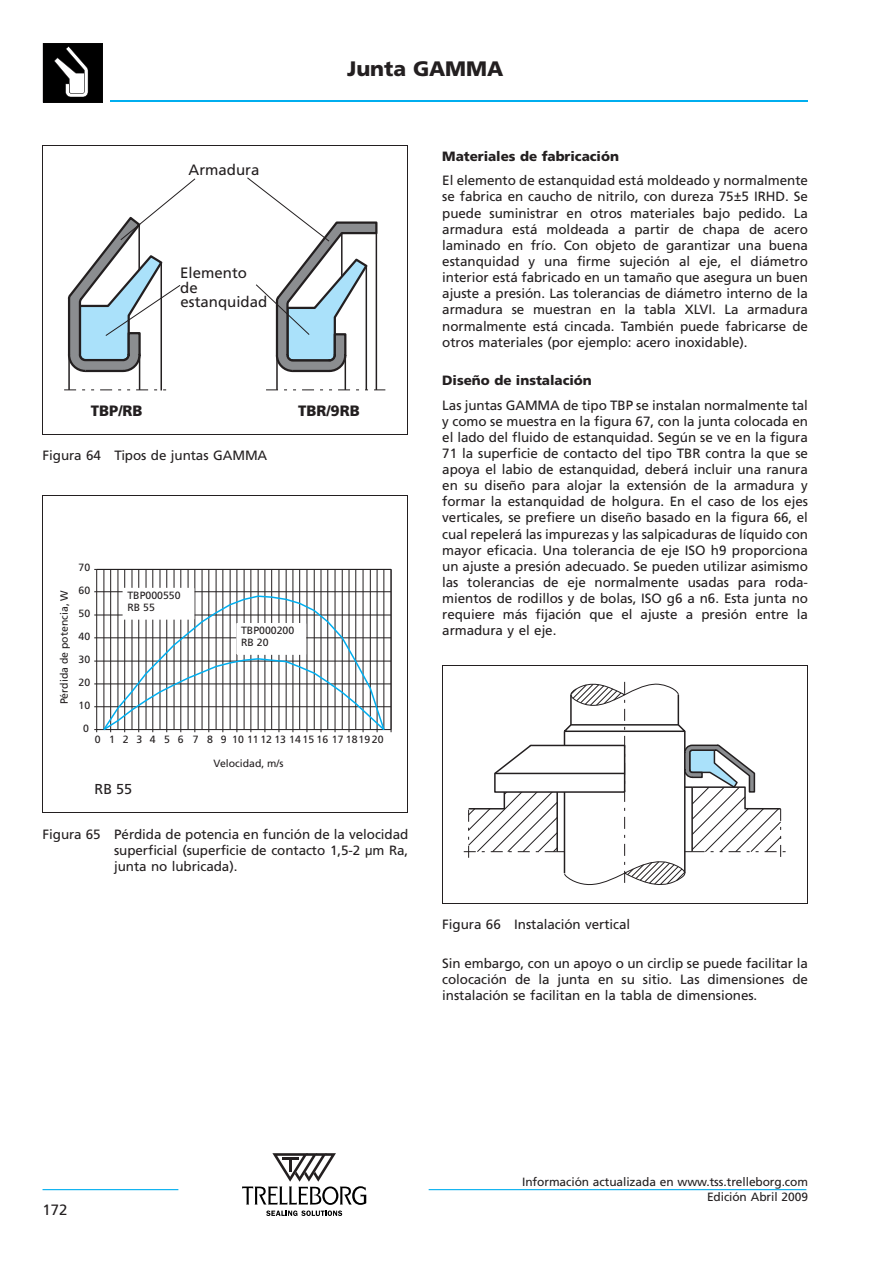
<style>
.page{position:relative;width:893px;height:1263px;background:#fff}
.page>*{position:absolute;margin:0;border:0;box-sizing:border-box;transform-origin:0 0}
.t1{font:20.85px "Adv FTBL";color:#231f20}
.t2{font:15px/14.9px "Frutiger";color:#231f20}
.t3{font:900 15px "Frutiger";color:#231f20}
.t4{font:15px "Adv FTR";color:#231f20}
.t5{font:14.4px "Frutiger";color:#231f20}
.t6{font:13.5px/16.2px "Adv FTR";color:#231f20;text-align:justify}
.t7{font:13.5px "Adv FTBL";color:#231f20}
.t8{font:12px "Adv FTR";color:#231f20}
.t9{font:10.5px/11.4px "Frutiger";color:#231f20}
.s1{font-family:"Adv TT2876772 e"}
</style>
<div class="page">
<hr style="left:43px;top:145px;width:365px;height:1px;background:#231f20">
<hr style="left:43px;top:434px;width:365px;height:1px;background:#231f20">
<hr style="left:43px;top:145px;width:1px;height:289px;background:#231f20">
<hr style="left:407px;top:145px;width:1px;height:289px;background:#231f20">
<hr style="left:43px;top:495px;width:365px;height:1px;background:#231f20">
<hr style="left:43px;top:812px;width:365px;height:1px;background:#231f20">
<hr style="left:43px;top:495px;width:1px;height:318px;background:#231f20">
<hr style="left:407px;top:495px;width:1px;height:318px;background:#231f20">
<hr style="left:442px;top:665px;width:366px;height:1px;background:#231f20">
<hr style="left:442px;top:903px;width:366px;height:1px;background:#231f20">
<hr style="left:442px;top:665px;width:1px;height:238px;background:#231f20">
<hr style="left:807px;top:665px;width:1px;height:238px;background:#231f20">
<svg style="left:67px;top:178px;width:129px;height:195px"></svg>
<svg style="left:247px;top:177px;width:131px;height:196px"></svg>
<hr style="left:160px;top:263px;width:2px;height:127px;background:#231f20">
<hr style="left:68px;top:355px;width:2px;height:35px;background:#231f20">
<hr style="left:276px;top:355px;width:2px;height:35px;background:#231f20">
<hr style="left:345px;top:355px;width:1px;height:35px;background:#231f20">
<hr style="left:366px;top:266px;width:1px;height:124px;background:#231f20">
<hr style="left:376px;top:233px;width:1px;height:157px;background:#231f20">
<svg style="left:64px;top:389px;width:103px;height:1px"></svg>
<svg style="left:266px;top:389px;width:119px;height:1px"></svg>
<hr style="left:139px;top:355px;width:1px;height:35px;background:#231f20">
<hr style="left:104px;top:569px;width:1px;height:160px;background:#231f20">
<hr style="left:110px;top:569px;width:1px;height:160px;background:#231f20">
<hr style="left:118px;top:569px;width:1px;height:160px;background:#231f20">
<hr style="left:124px;top:569px;width:1px;height:160px;background:#231f20">
<hr style="left:132px;top:569px;width:1px;height:160px;background:#231f20">
<hr style="left:138px;top:569px;width:1px;height:160px;background:#231f20">
<hr style="left:146px;top:569px;width:1px;height:160px;background:#231f20">
<hr style="left:153px;top:569px;width:1px;height:160px;background:#231f20">
<hr style="left:160px;top:569px;width:1px;height:160px;background:#231f20">
<hr style="left:166px;top:569px;width:1px;height:160px;background:#231f20">
<hr style="left:174px;top:569px;width:1px;height:160px;background:#231f20">
<hr style="left:181px;top:569px;width:1px;height:160px;background:#231f20">
<hr style="left:188px;top:569px;width:1px;height:160px;background:#231f20">
<hr style="left:195px;top:569px;width:1px;height:160px;background:#231f20">
<hr style="left:202px;top:569px;width:1px;height:160px;background:#231f20">
<hr style="left:209px;top:569px;width:1px;height:160px;background:#231f20">
<hr style="left:216px;top:569px;width:1px;height:160px;background:#231f20">
<hr style="left:223px;top:569px;width:1px;height:160px;background:#231f20">
<hr style="left:230px;top:569px;width:1px;height:160px;background:#231f20">
<hr style="left:237px;top:569px;width:1px;height:160px;background:#231f20">
<hr style="left:244px;top:569px;width:1px;height:160px;background:#231f20">
<hr style="left:251px;top:569px;width:1px;height:160px;background:#231f20">
<hr style="left:258px;top:569px;width:1px;height:160px;background:#231f20">
<hr style="left:265px;top:569px;width:1px;height:160px;background:#231f20">
<hr style="left:271px;top:569px;width:1px;height:160px;background:#231f20">
<hr style="left:279px;top:569px;width:1px;height:160px;background:#231f20">
<hr style="left:286px;top:569px;width:1px;height:160px;background:#231f20">
<hr style="left:293px;top:569px;width:1px;height:160px;background:#231f20">
<hr style="left:299px;top:569px;width:1px;height:160px;background:#231f20">
<hr style="left:307px;top:569px;width:1px;height:160px;background:#231f20">
<hr style="left:314px;top:569px;width:1px;height:160px;background:#231f20">
<hr style="left:321px;top:569px;width:1px;height:160px;background:#231f20">
<hr style="left:327px;top:569px;width:1px;height:160px;background:#231f20">
<hr style="left:335px;top:569px;width:1px;height:160px;background:#231f20">
<hr style="left:342px;top:569px;width:1px;height:160px;background:#231f20">
<hr style="left:349px;top:569px;width:1px;height:160px;background:#231f20">
<hr style="left:355px;top:569px;width:1px;height:160px;background:#231f20">
<hr style="left:363px;top:569px;width:1px;height:160px;background:#231f20">
<hr style="left:370px;top:569px;width:1px;height:160px;background:#231f20">
<hr style="left:377px;top:569px;width:1px;height:160px;background:#231f20">
<hr style="left:384px;top:569px;width:1px;height:160px;background:#231f20">
<hr style="left:391px;top:569px;width:1px;height:160px;background:#231f20">
<svg style="left:94px;top:591px;width:298px;height:141px"></svg>
<div style="left:123px;top:589px;width:71px;height:30px;background:#fff"></div>
<div style="left:237px;top:624px;width:68px;height:30px;background:#fff"></div>
<div style="left:236px;top:623px;width:70px;height:32px;border:2px solid #fff"></div>
<svg style="left:463px;top:681px;width:323px;height:205px"></svg>
<hr style="left:111px;top:101px;width:697px;height:1px;background:#00aeef">
<svg style="left:43px;top:43px;width:59px;height:60px"></svg>
<hr style="left:429px;top:1189px;width:377px;height:1px;background:#00aeef">
<hr style="left:43px;top:1189px;width:135px;height:1px;background:#00aeef">
<svg style="left:242px;top:1153px;width:124px;height:63px"></svg>
<h1 class="t1" style="left:347px;top:61px;width:157px">Junta GAMMA</h1>
<p class="t2" style="left:189px;top:163px;width:72px">Armadura</p>
<p class="t2" style="left:180px;top:266px;width:68px">Elemento de</p>
<p class="t2" style="left:181px;top:296px;width:88px">estanquidad</p>
<p class="t3" style="left:91px;top:404px;width:53px">TBP/RB</p>
<p class="t3" style="left:298px;top:404px;width:63px">TBR/9RB</p>
<p class="t6" style="left:43px;top:448px;width:226px">Figura 64 Tipos de juntas GAMMA</p>
<p class="t9" style="left:59px;top:704px;width:116px;rotate:-90deg">Pérdida de potencia, W</p>
<p class="t9" style="left:79px;top:563px;width:13px">70</p>
<p class="t9" style="left:79px;top:585px;width:13px">60</p>
<p class="t9" style="left:79px;top:609px;width:13px">50</p>
<p class="t9" style="left:79px;top:631px;width:13px">40</p>
<p class="t9" style="left:79px;top:655px;width:13px">30</p>
<p class="t9" style="left:79px;top:677px;width:13px">20</p>
<p class="t9" style="left:79px;top:700px;width:13px">10</p>
<p class="t9" style="left:83px;top:723px;width:7px">0</p>
<p class="t9" style="left:127px;top:591px;width:55px">TBP000550<br>RB 55</p>
<p class="t9" style="left:241px;top:626px;width:55px">TBP000200<br>RB 20</p>
<p class="t9" style="left:95px;top:735px;width:290px">0 1 2 3 4 5 6 7 8 9 10111213141516 17181920</p>
<p class="t9" style="left:213px;top:758px;width:72px">Velocidad, m/s</p>
<p class="t5" style="left:95px;top:783px;width:39px">RB 55</p>
<p class="t6" style="left:114px;top:827px;width:296px;text-indent:-72px">Figura 65 Pe´ rdida de potencia en funcio´ n de la velocidad superficial (superficie de contacto 1,5-2 <span class="s1">μ</span>m Ra, junta no lubricada).</p>
<p class="t7" style="left:442px;top:151px;width:178px">Materiales de fabricacio´ n</p>
<p class="t6" style="left:442px;top:174px;width:367px">El elemento de estanquidad esta´ moldeado y normalmente se fabrica en caucho de nitrilo, con dureza 75<span class="s1">±</span>5 IRHD. Se puede suministrar en otros materiales bajo pedido. La armadura esta´ moldeada a partir de chapa de acero laminado en frı´o. Con objeto de garantizar una buena estanquidad y una firme sujecio´ n al eje, el dia´metro interior esta´ fabricado en un taman˜ o que asegura un buen ajuste a presio´ n. Las tolerancias de dia´metro interno de la armadura se muestran en la tabla XLVI. La armadura normalmente esta´ cincada. Tambie´ n puede fabricarse de otros materiales (por ejemplo: acero inoxidable).</p>
<p class="t7" style="left:442px;top:375px;width:151px">Disen˜ o de instalacio´ n</p>
<p class="t6" style="left:442px;top:398px;width:367px">Las juntas GAMMA de tipo TBP se instalan normalmente tal y como se muestra en la figura 67, con la junta colocada en el lado del fluido de estanquidad. Segu´ n se ve en la figura 71 la superficie de contacto del tipo TBR contra la que se apoya el labio de estanquidad, debera´ incluir una ranura en su disen˜ o para alojar la extensio´ n de la armadura y formar la estanquidad de holgura. En el caso de los ejes verticales, se prefiere un disen˜ o basado en la figura 66, el cual repelera´ las impurezas y las salpicaduras de lı´quido con mayor eficacia. Una tolerancia de eje ISO h9 proporciona un ajuste a presio´ n adecuado. Se pueden utilizar asimismo las tolerancias de eje normalmente usadas para roda&shy;mientos de rodillos y de bolas, ISO g6 a n6. Esta junta no requiere ma´ s fijacio´ n que el ajuste a presio´ n entre la armadura y el eje.</p>
<p class="t6" style="left:442px;top:917px;width:189px">Figura 66 Instalacio´ n vertical</p>
<p class="t6" style="left:442px;top:956px;width:367px">Sin embargo, con un apoyo o un circlip se puede facilitar la colocacio´ n de la junta en su sitio. Las dimensiones de instalacio´ n se facilitan en la tabla de dimensiones.</p>
<p class="t4" style="left:43px;top:1203px;width:26px">172</p>
<p class="t8" style="left:522px;top:1177px;width:287px">Informacio´ n actualizada en www.tss.trelleborg.com</p>
<p class="t8" style="left:707px;top:1192px;width:102px">Edicio´ n Abril 2009</p>
</div>
